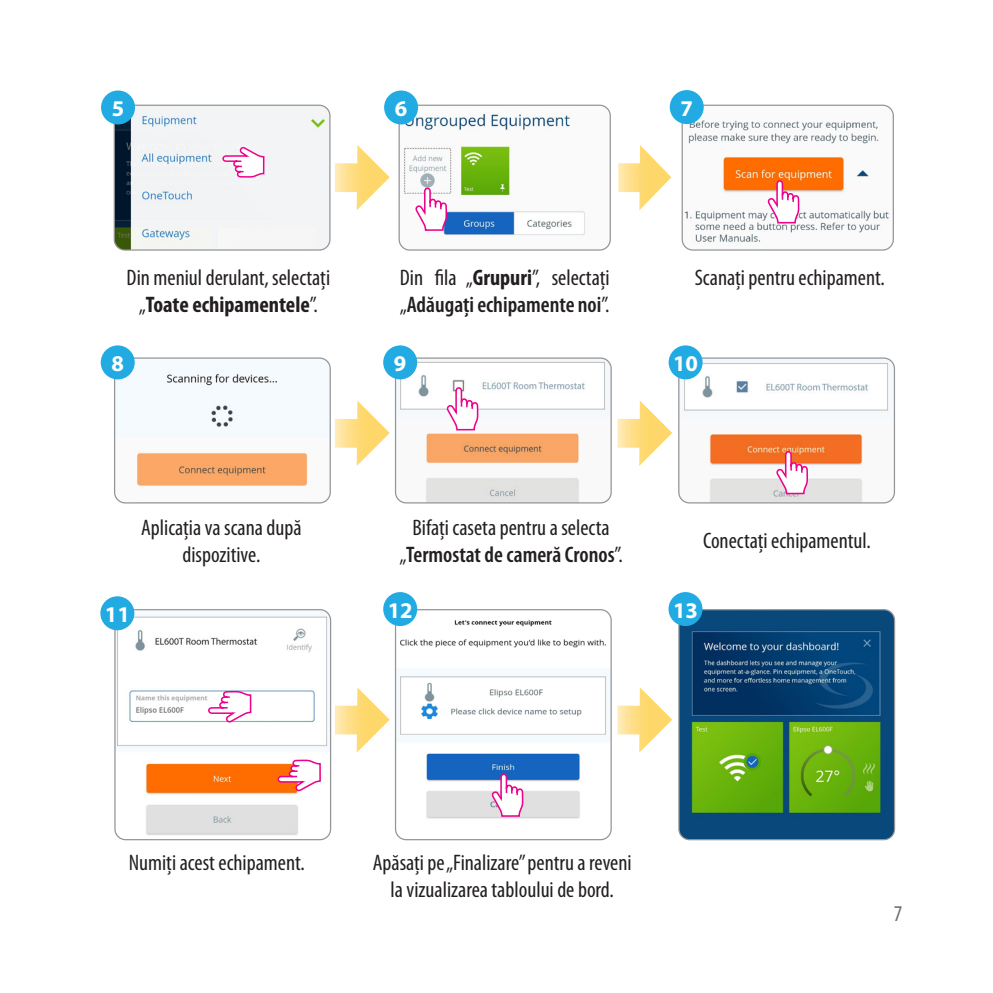
<style>
.page{position:relative;width:993px;height:993px;background:#fff}
.page>*{position:absolute;margin:0;border:0;box-sizing:border-box;transform-origin:0 0}
.t1{font:condensed 22.5px/27px "Myriad Pro";color:#231f20;text-align:center}
.t2{font:700 22.5px "Myriad Pro";color:#fff}
.t3{font:condensed 22.5px "Myriad Pro";color:#6c6d70}
.s1{font-weight:700}
.s2{font-weight:600}
</style>
<div class="page">
<img style="left:335px;top:145px;width:54px;height:65px">
<img style="left:618px;top:145px;width:53px;height:65px">
<img style="left:335px;top:400px;width:54px;height:66px">
<img style="left:617px;top:401px;width:55px;height:65px">
<img style="left:335px;top:687px;width:54px;height:65px">
<img style="left:617px;top:687px;width:55px;height:65px">
<img style="left:114px;top:105px;width:216px;height:145px">
<div style="left:114px;top:105px;width:216px;height:145px;border:1px solid #939598;border-radius:11px"></div>
<svg style="left:220px;top:144px;width:45px;height:34px"></svg>
<div style="left:101px;top:90px;width:34px;height:34px;background:#22abe2;border-radius:50%"></div>
<img style="left:400px;top:105px;width:210px;height:145px">
<div style="left:398px;top:105px;width:212px;height:145px;border:1px solid #939598;border-radius:11px"></div>
<svg style="left:412px;top:187px;width:35px;height:44px"></svg>
<div style="left:384px;top:90px;width:34px;height:34px;background:#22abe2;border-radius:50%"></div>
<img style="left:683px;top:105px;width:210px;height:145px">
<div style="left:681px;top:105px;width:212px;height:145px;border:1px solid #939598;border-radius:11px"></div>
<svg style="left:764px;top:180px;width:35px;height:44px"></svg>
<div style="left:669px;top:90px;width:34px;height:34px;background:#22abe2;border-radius:50%"></div>
<img style="left:115px;top:359px;width:214px;height:143px">
<div style="left:114px;top:357px;width:217px;height:146px;border:1px solid #939598;border-radius:11px"></div>
<div style="left:101px;top:345px;width:34px;height:34px;background:#22abe2;border-radius:50%"></div>
<img style="left:395px;top:359px;width:215px;height:143px">
<div style="left:395px;top:357px;width:216px;height:146px;border:1px solid #939598;border-radius:11px"></div>
<div style="left:383px;top:345px;width:34px;height:34px;background:#22abe2;border-radius:50%"></div>
<svg style="left:443px;top:386px;width:36px;height:45px"></svg>
<img style="left:680px;top:359px;width:213px;height:143px">
<div style="left:678px;top:357px;width:216px;height:146px;border:1px solid #939598;border-radius:11px"></div>
<div style="left:668px;top:345px;width:34px;height:34px;background:#22abe2;border-radius:50%"></div>
<svg style="left:773px;top:450px;width:35px;height:45px"></svg>
<img style="left:116px;top:611px;width:214px;height:228px">
<div style="left:114px;top:609px;width:217px;height:231px;border:1px solid #939598;border-radius:11px"></div>
<div style="left:100px;top:596px;width:34px;height:34px;background:#22abe2;border-radius:50%"></div>
<svg style="left:275px;top:758px;width:46px;height:36px"></svg>
<svg style="left:206px;top:690px;width:46px;height:35px"></svg>
<img style="left:395px;top:609px;width:216px;height:230px">
<div style="left:395px;top:609px;width:216px;height:231px;border:1px solid #939598;border-radius:11px"></div>
<div style="left:383px;top:592px;width:34px;height:34px;background:#22abe2;border-radius:50%"></div>
<svg style="left:488px;top:772px;width:36px;height:45px"></svg>
<img style="left:680px;top:609px;width:214px;height:230px">
<div style="left:678px;top:609px;width:216px;height:231px;border:1px solid #939598;border-radius:11px"></div>
<div style="left:668px;top:592px;width:34px;height:34px;background:#22abe2;border-radius:50%"></div>
<p class="t2" style="left:112px;top:94px;width:14px">5</p>
<p class="t2" style="left:395px;top:94px;width:14px">6</p>
<p class="t2" style="left:680px;top:93px;width:14px">7</p>
<p class="t1" style="left:127px;top:263px;width:205px">Din meniul derulant, selectați „<span class="s1">Toate echipamentele</span>”.</p>
<p class="t1" style="left:399px;top:263px;width:211px;text-align:left">Din fila „<span class="s1">Grupuri</span>”, selectați „<span class="s2">Adăugați echipamente noi</span>”.</p>
<p class="t1" style="left:694px;top:263px;width:191px">Scanați pentru echipament.</p>
<p class="t2" style="left:111px;top:348px;width:14px">8</p>
<p class="t2" style="left:394px;top:348px;width:14px">9</p>
<p class="t2" style="left:673px;top:348px;width:26px">10</p>
<p class="t1" style="left:141px;top:514px;width:162px">Aplicația va scana după</p>
<p class="t1" style="left:182px;top:541px;width:79px">dispozitive.</p>
<p class="t1" style="left:399px;top:514px;width:225px">Bifați caseta pentru a selecta „<span class="s2">Termostat de cameră Cronos</span>”.</p>
<p class="t1" style="left:702px;top:526px;width:169px">Conectați echipamentul.</p>
<p class="t2" style="left:105px;top:599px;width:26px">11</p>
<p class="t2" style="left:387px;top:595px;width:26px">12</p>
<p class="t2" style="left:672px;top:595px;width:26px">13</p>
<p class="t1" style="left:129px;top:848px;width:177px">Numiți acest echipament.</p>
<p class="t1" style="left:373px;top:848px;width:260px">Apăsați pe „Finalizare” pentru a reveni la vizualizarea tabloului de bord.</p>
<p class="t3" style="left:893px;top:899px;width:10px">7</p>
</div>
